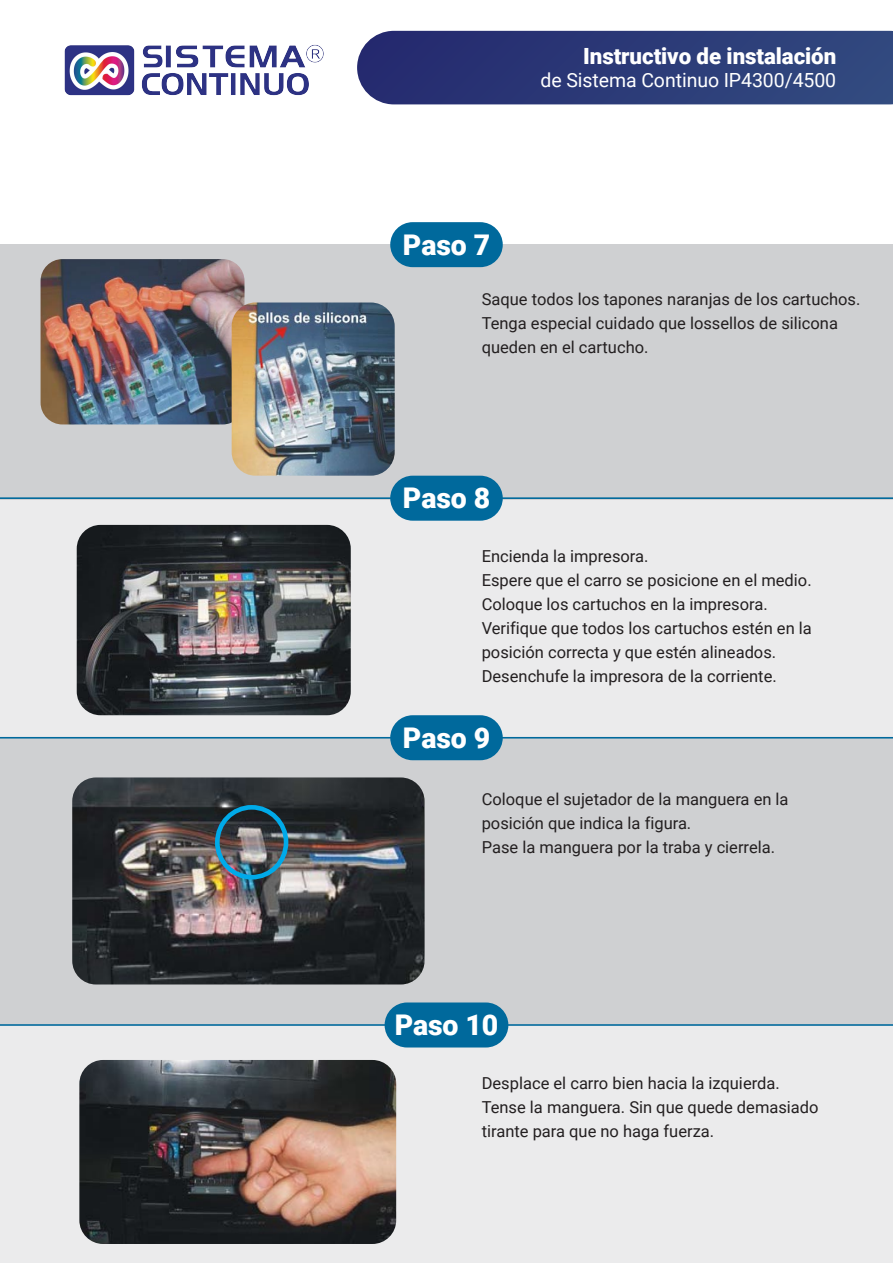
<style>
.page{position:relative;width:893px;height:1263px;background:#fff}
.page>*{position:absolute;margin:0;border:0;box-sizing:border-box;transform-origin:0 0}
.t1{font:900 28.5px "Roboto";letter-spacing:-.005em;color:#fff}
.t2{font:900 22.35px "Roboto";letter-spacing:-.005em;color:#fff}
.t3{font:19.5px "Roboto";letter-spacing:-.005em;color:#fff}
.t4{font:16.5px/24px "Roboto";color:#231f20}
</style>
<div class="page">
<div style="left:0;top:245px;width:893px;height:255px;background:#cfd0d2"></div>
<div style="left:0;top:738px;width:893px;height:287px;background:#cfd0d2"></div>
<div style="left:390px;top:222px;width:113px;height:45px;background:#00699c;border-radius:22px"></div>
<div style="left:0;top:500px;width:893px;height:238px;background:#ebebec"></div>
<div style="left:0;top:1025px;width:893px;height:238px;background:#ebebec"></div>
<img style="left:64px;top:44px;width:260px;height:52px">
<hr style="left:0;top:737px;width:893px;height:1px;background:#00699c">
<hr style="left:0;top:497px;width:893px;height:2px;background:#00699c">
<div style="left:390px;top:476px;width:113px;height:45px;background:#00699c;border-radius:22px"></div>
<svg style="left:357px;top:31px;width:536px;height:73px;background:#2e3c79"></svg>
<div style="left:390px;top:715px;width:113px;height:45px;background:#00699c;border-radius:22px"></div>
<hr style="left:0;top:1024px;width:893px;height:2px;background:#00699c">
<div style="left:385px;top:1002px;width:123px;height:45px;background:#00699c;border-radius:22px"></div>
<img style="left:72px;top:777px;width:353px;height:207px">
<div style="left:215px;top:805px;width:73px;height:74px;border:5px solid #00aae9;border-radius:50%"></div>
<img style="left:79px;top:1060px;width:317px;height:184px">
<img style="left:77px;top:525px;width:274px;height:190px">
<img style="left:41px;top:259px;width:204px;height:165px">
<img style="left:232px;top:302px;width:163px;height:174px">
<h2 class="t2" style="left:583px;top:40px;width:255px">Instructivo de instalación</h2>
<p class="t3" style="left:540px;top:67px;width:297px">de Sistema Continuo IP4300/4500</p>
<h1 class="t1" style="left:403px;top:224px;width:89px">Paso 7</h1>
<p class="t4" style="left:482px;top:287px;width:380px">Saque todos los tapones naranjas de los cartuchos.<br>Tenga especial cuidado que lossellos de silicona queden en el cartucho.</p>
<h1 class="t1" style="left:403px;top:478px;width:89px">Paso 8</h1>
<p class="t4" style="left:482px;top:544px;width:332px">Encienda la impresora.<br>Espere que el carro se posicione en el medio.<br>Coloque los cartuchos en la impresora.<br>Verifique que todos los cartuchos estén en la posición correcta y que estén alineados.<br>Desenchufe la impresora de la corriente.</p>
<h1 class="t1" style="left:403px;top:717px;width:89px">Paso 9</h1>
<p class="t4" style="left:482px;top:787px;width:308px">Coloque el sujetador de la manguera en la posición que indica la figura.<br>Pase la manguera por la traba y cierrela.</p>
<h1 class="t1" style="left:395px;top:1005px;width:105px">Paso 10</h1>
<p class="t4" style="left:482px;top:1070px;width:338px">Desplace el carro bien hacia la izquierda.<br>Tense la manguera. Sin que quede demasiado tirante para que no haga fuerza.</p>
</div>
